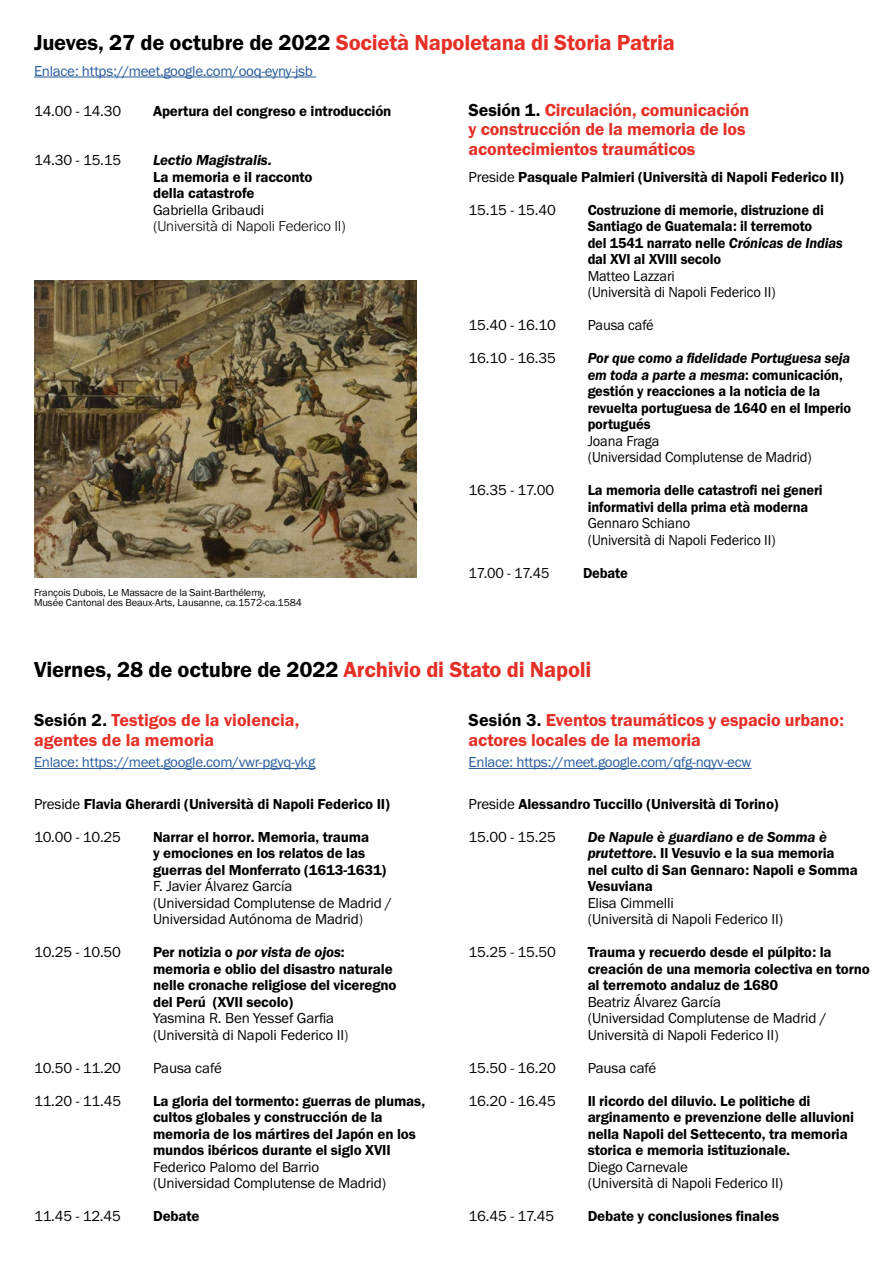
<style>
.page{position:relative;width:893px;height:1263px;background:#fff}
.page>*{position:absolute;margin:0;border:0;box-sizing:border-box;transform-origin:0 0}
.t1{font:22.5px "Franklin Gothic URW Dem";letter-spacing:-.01em;color:#e63027}
.t2{font:22.5px "Franklin Gothic URW Dem";letter-spacing:-.01em;color:#000}
.t3{font:18px/19.5px "Franklin Gothic URW Dem";letter-spacing:-.01em;color:#e63027}
.t4{font:15px/16.5px "Franklin Gothic URW Dem";letter-spacing:-.01em;color:#000}
.t5{font:15px/16.5px "Franklin Gothic URW Boo";letter-spacing:-.01em;color:#000}
.t6{font:15px/16.5px "Franklin Gothic URW Dem";letter-spacing:-.01em;color:#000;scale:.96 1}
.t7{font:15px/16.5px "Franklin Gothic URW Boo";letter-spacing:-.01em;color:#000;scale:.96 1}
.t8{font:15px "Franklin Gothic URW Boo";letter-spacing:-.02em;color:#275b9b}
.t9{font:15px "Franklin Gothic URW Dem Ita";letter-spacing:-.01em;color:#000}
.t10{font:15px/16.5px "Franklin Gothic URW Dem Ita";letter-spacing:-.01em;color:#000;scale:.96 1}
.t11{font:300 15px "Franklin Gothic URW";letter-spacing:-.01em;color:#000}
.t12{font:10.5px/10.5px "Franklin Gothic URW Boo";letter-spacing:-.01em;color:#000}
.s1{color:#000}
.s2{font-family:"Franklin Gothic URW Boo"}
.s3{font-family:"Franklin Gothic URW Dem Ita"}
.s4{font-family:"Franklin Gothic URW Dem"}
.s5{color:#e63027}
.s6{font-family:"Franklin Gothic URW";font-weight:300}
</style>
<div class="page">
<hr style="left:34px;top:76px;width:282px;height:2px;background:#275b9b">
<hr style="left:34px;top:768px;width:281px;height:1px;background:#275b9b">
<hr style="left:469px;top:768px;width:282px;height:1px;background:#275b9b">
<img style="left:34px;top:281px;width:383px;height:297px">
<h1 class="t1" style="left:34px;top:29px;width:642px"><span class="s1">Jueves, 27 de octubre de 2022</span> Società Napoletana di Storia Patria</h1>
<p class="t8" style="left:34px;top:61px;width:280px">Enlace: https://meet.google.com/ooq-eyny-jsb</p>
<p class="t5" style="left:34px;top:102px;width:89px">14.00 - 14.30</p>
<p class="t4" style="left:153px;top:102px;width:240px">Apertura del congreso e introducción</p>
<p class="t5" style="left:34px;top:151px;width:89px">14.30 - 15.15</p>
<p class="t9" style="left:153px;top:150px;width:120px">Lectio Magistralis.</p>
<p class="t4" style="left:153px;top:168px;width:161px">La memoria e il racconto della catastrofe</p>
<p class="t5" style="left:153px;top:201px;width:113px">Gabriella Gribaudi</p>
<p class="t11" style="left:153px;top:217px;width:194px">(Università di Napoli Federico II)</p>
<p class="t12" style="left:34px;top:587px;width:269px">François Dubois, Le Massacre de la Saint-Barthélemy,<br>Musée Cantonal des Beaux-Arts, Lausanne, ca.1572-ca.1584</p>
<p class="t3" style="left:469px;top:99px;width:282px"><span class="s1">Sesión 1.</span> Circulación, comunicación y construcción de la memoria de los acontecimientos traumáticos</p>
<p class="t4" style="left:469px;top:168px;width:377px"><span class="s2">Preside</span> Pasquale Palmieri (Università di Napoli Federico II)</p>
<p class="t5" style="left:469px;top:201px;width:89px">15.15 - 15.40</p>
<p class="t6" style="left:588px;top:201px;width:267px">Costruzione di memorie, distruzione di Santiago de Guatemala: il terremoto<br>del 1541 narrato nelle <span class="s3">Crónicas de Indias </span>dal XVI al XVIII secolo</p>
<p class="t7" style="left:588px;top:267px;width:197px">Matteo Lazzari<br>(Università di Napoli Federico II)</p>
<p class="t5" style="left:469px;top:316px;width:89px">15.40 - 16.10</p>
<p class="t7" style="left:588px;top:316px;width:70px">Pausa café</p>
<p class="t5" style="left:469px;top:349px;width:89px">16.10 - 16.35</p>
<p class="t10" style="left:588px;top:349px;width:275px">Por que como a fidelidade Portuguesa seja em toda a parte a mesma<span class="s4">: comunicación,</span></p>
<p class="t6" style="left:588px;top:383px;width:276px">gestión y reacciones a la noticia de la revuelta portuguesa de 1640 en el Imperio portugués</p>
<p class="t7" style="left:588px;top:432px;width:235px">Joana Fraga<br>(Universidad Complutense de Madrid)</p>
<p class="t5" style="left:469px;top:481px;width:87px">16.35 - 17.00</p>
<p class="t6" style="left:588px;top:482px;width:246px">La memoria delle catastrofi nei generi informativi della prima età moderna</p>
<p class="t7" style="left:588px;top:514px;width:197px">Gennaro Schiano<br>(Università di Napoli Federico II)</p>
<p class="t7" style="left:469px;top:564px;width:86px">17.00 - 17.45</p>
<p class="t6" style="left:583px;top:564px;width:48px">Debate</p>
<h1 class="t2" style="left:34px;top:656px;width:559px">Viernes, 28 de octubre de 2022 <span class="s5">Archivio di Stato di Napoli</span></h1>
<p class="t3" style="left:34px;top:710px;width:267px"><span class="s1">Sesión 2.</span> Testigos de la violencia, agentes de la memoria</p>
<p class="t8" style="left:34px;top:753px;width:283px">Enlace: https://meet.google.com/vwr-pgyq-ykg</p>
<p class="t4" style="left:34px;top:795px;width:357px"><span class="s2">Preside</span> Flavia Gherardi (Università di Napoli Federico II)</p>
<p class="t5" style="left:34px;top:828px;width:89px">10.00 - 10.25</p>
<p class="t4" style="left:153px;top:828px;width:235px">Narrar el horror. Memoria, trauma<br>y emociones en los relatos de las guerras del Monferrato (1613-1631)</p>
<p class="t5" style="left:153px;top:877px;width:241px">F. Javier Álvarez García<br>(Universidad Complutense de Madrid /<br>Universidad Autónoma de Madrid<span class="s6">)</span></p>
<p class="t5" style="left:34px;top:943px;width:89px">10.25 - 10.50</p>
<p class="t9" style="left:153px;top:942px;width:193px"><span class="s4">Per notizia o</span> por vista de ojos<span class="s4">:</span></p>
<p class="t4" style="left:153px;top:960px;width:245px">memoria e oblio del disastro naturale nelle cronache religiose del viceregno del Perú (XVII secolo)</p>
<p class="t5" style="left:153px;top:1009px;width:197px">Yasmina R. Ben Yessef Garfia (Università di Napoli Federico II<span class="s6">)</span></p>
<p class="t5" style="left:34px;top:1059px;width:89px">10.50 - 11.20</p>
<p class="t5" style="left:153px;top:1059px;width:70px">Pausa café</p>
<p class="t5" style="left:34px;top:1092px;width:89px">11.20 - 11.45</p>
<p class="t4" style="left:153px;top:1092px;width:274px">La gloria del tormento: guerras de plumas, cultos globales y construcción de la memoria de los mártires del Japón en los mundos ibéricos durante el siglo XVII</p>
<p class="t5" style="left:153px;top:1158px;width:235px">Federico Palomo del Barrio (Universidad Complutense de Madrid)</p>
<p class="t5" style="left:34px;top:1207px;width:88px">11.45 - 12.45</p>
<p class="t4" style="left:153px;top:1208px;width:48px">Debate</p>
<p class="t3" style="left:469px;top:710px;width:377px"><span class="s1">Sesión 3.</span> Eventos traumáticos y espacio urbano: actores locales de la memoria</p>
<p class="t8" style="left:469px;top:753px;width:284px">Enlace: https://meet.google.com/qfg-nqyv-ecw</p>
<p class="t4" style="left:469px;top:795px;width:311px"><span class="s2">Preside</span> Alessandro Tuccillo (Università di Torino)</p>
<p class="t5" style="left:469px;top:828px;width:89px">15.00 - 15.25</p>
<p class="t9" style="left:588px;top:827px;width:241px">De Napule è guardiano e de Somma è</p>
<p class="t4" style="left:588px;top:845px;width:272px"><span class="s3">prutettore</span>. Il Vesuvio e la sua memoria nel culto di San Gennaro: Napoli e Somma<br>Vesuviana</p>
<p class="t5" style="left:588px;top:894px;width:197px">Elisa Cimmelli<br>(Università di Napoli Federico II)</p>
<p class="t5" style="left:469px;top:943px;width:89px">15.25 - 15.50</p>
<p class="t4" style="left:588px;top:944px;width:284px">Trauma y recuerdo desde el púlpito: la creación de una memoria colectiva en torno al terremoto andaluz de 1680</p>
<p class="t5" style="left:588px;top:993px;width:241px">Beatriz Álvarez García<br>(Universidad Complutense de Madrid /<br>Università di Napoli Federico II)</p>
<p class="t5" style="left:469px;top:1059px;width:89px">15.50 - 16.20</p>
<p class="t5" style="left:588px;top:1059px;width:70px">Pausa café</p>
<p class="t5" style="left:469px;top:1092px;width:89px">16.20 - 16.45</p>
<p class="t4" style="left:588px;top:1092px;width:268px">Il ricordo del diluvio. Le politiche di arginamento e prevenzione delle alluvioni nella Napoli del Settecento, tra memoria storica e memoria istituzionale.</p>
<p class="t5" style="left:588px;top:1158px;width:197px">Diego Carnevale<br>(Università di Napoli Federico II)</p>
<p class="t5" style="left:469px;top:1207px;width:87px">16.45 - 17.45</p>
<p class="t4" style="left:588px;top:1208px;width:193px">Debate y conclusiones finales</p>
</div>
